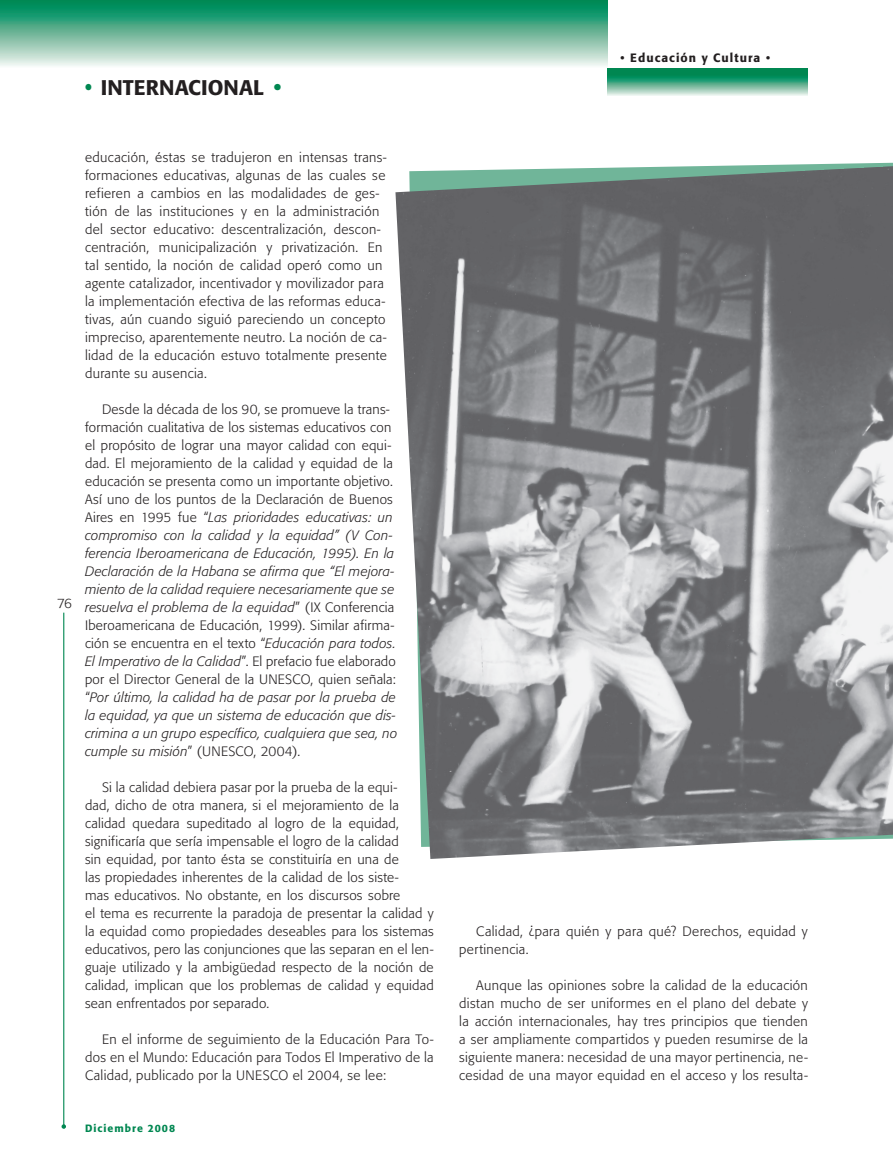
<style>
.page{position:relative;width:893px;height:1170px;background:#fff}
.page>*{position:absolute;margin:0;border:0;box-sizing:border-box;transform-origin:0 0}
.t1{font:500 21px "Formata";letter-spacing:.005em;color:#231f20}
.t2{font:300 13.5px/18px "Formata";letter-spacing:.02em;color:#231f20}
.t3{font:500 12px "Formata";letter-spacing:.085em;color:#231f20}
.t4{font:500 10.5px "Formata";letter-spacing:.095em;color:#008751}
.s1{font-size:22.5px;color:#008751}
.s2{font-style:italic}
</style>
<div class="page">
<svg style="left:0;top:0;width:608px;height:66px;background:#6ab89a"></svg>
<svg style="left:608px;top:68px;width:200px;height:28px;background:#50ac89"></svg>
<hr style="left:63px;top:612px;width:1px;height:514px;background:#008751">
<svg style="left:62px;top:1124px;width:4px;height:4px"></svg>
<img style="left:395px;top:166px;width:498px;height:692px">
<h1 class="t1" style="left:85px;top:75px;width:198px"><span class="s1">•</span> INTERNACIONAL <span class="s1">•</span></h1>
<p class="t2" style="left:57px;top:594px;width:17px">76</p>
<p class="t2" style="left:85px;top:148px;width:303px">educación, éstas se tradujeron en intensas trans&shy;formaciones educativas, algunas de las cuales se refieren a cambios en las modalidades de ges&shy;tión de las instituciones y en la administración del sector educativo: descentralización, descon&shy;centración, municipalización y privatización. En tal sentido, la noción de calidad operó como un agente catalizador, incentivador y movilizador para la implementación efectiva de las reformas educa&shy;tivas, aún cuando siguió pareciendo un concepto impreciso, aparentemente neutro. La noción de ca&shy;lidad de la educación estuvo totalmente presente durante su ausencia.</p>
<p class="t2" style="left:85px;top:400px;width:314px;text-indent:17px">Desde la década de los 90, se promueve la trans&shy;formación cualitativa de los sistemas educativos con el propósito de lograr una mayor calidad con equi&shy;dad. El mejoramiento de la calidad y equidad de la educación se presenta como un importante objetivo.<br>Así uno de los puntos de la Declaración de Buenos Aires en 1995 fue “<span class="s2">Las prioridades educativas: un compromiso con la calidad y la equidad” (V Con&shy;ferencia Iberoamericana de Educación, 1995). En la Declaración de la Habana se afirma que “El mejora&shy;miento de la calidad requiere necesariamente que se resuelva el problema de la equidad</span>” (IX Conferencia Iberoamericana de Educación, 1999). Similar afirma&shy;ción se encuentra en el texto “<span class="s2">Educación para todos.<br>El Imperativo de la Calidad</span>”. El prefacio fue elaborado por el Director General de la UNESCO, quien señala: “<span class="s2">Por último, la calidad ha de pasar por la prueba de la equidad, ya que un sistema de educación que dis&shy;crimina a un grupo específico, cualquiera que sea, no cumple su misión</span>” (UNESCO, 2004).</p>
<p class="t2" style="left:85px;top:778px;width:350px;text-indent:17px">Si la calidad debiera pasar por la prueba de la equi-<br>dad, dicho de otra manera, si el mejoramiento de la calidad quedara supeditado al logro de la equidad, significaría que sería impensable el logro de la calidad<br>sin equidad, por tanto ésta se constituiría en una de<br>las propiedades inherentes de la calidad de los siste-<br>mas educativos. No obstante, en los discursos sobre<br>el tema es recurrente la paradoja de presentar la calidad y la equidad como propiedades deseables para los sistemas educativos, pero las conjunciones que las separan en el len&shy;guaje utilizado y la ambigüedad respecto de la noción de calidad, implican que los problemas de calidad y equidad sean enfrentados por separado.</p>
<p class="t2" style="left:85px;top:1030px;width:350px;text-align:justify;text-indent:17px">En el informe de seguimiento de la Educación Para To&shy;dos en el Mundo: Educación para Todos El Imperativo de la Calidad, publicado por la UNESCO el 2004, se lee:</p>
<p class="t4" style="left:85px;top:1121px;width:92px">Diciembre 2008</p>
<p class="t3" style="left:620px;top:50px;width:151px">• Educación y Cultura •</p>
<p class="t2" style="left:459px;top:922px;width:350px;text-indent:17px">Calidad, ¿para quién y para qué? Derechos, equidad y pertinencia.</p>
<p class="t2" style="left:459px;top:976px;width:350px;text-align:justify;text-indent:17px">Aunque las opiniones sobre la calidad de la educación distan mucho de ser uniformes en el plano del debate y la acción internacionales, hay tres principios que tienden a ser ampliamente compartidos y pueden resumirse de la siguiente manera: necesidad de una mayor pertinencia, ne&shy;cesidad de una mayor equidad en el acceso y los resulta-</p>
</div>
